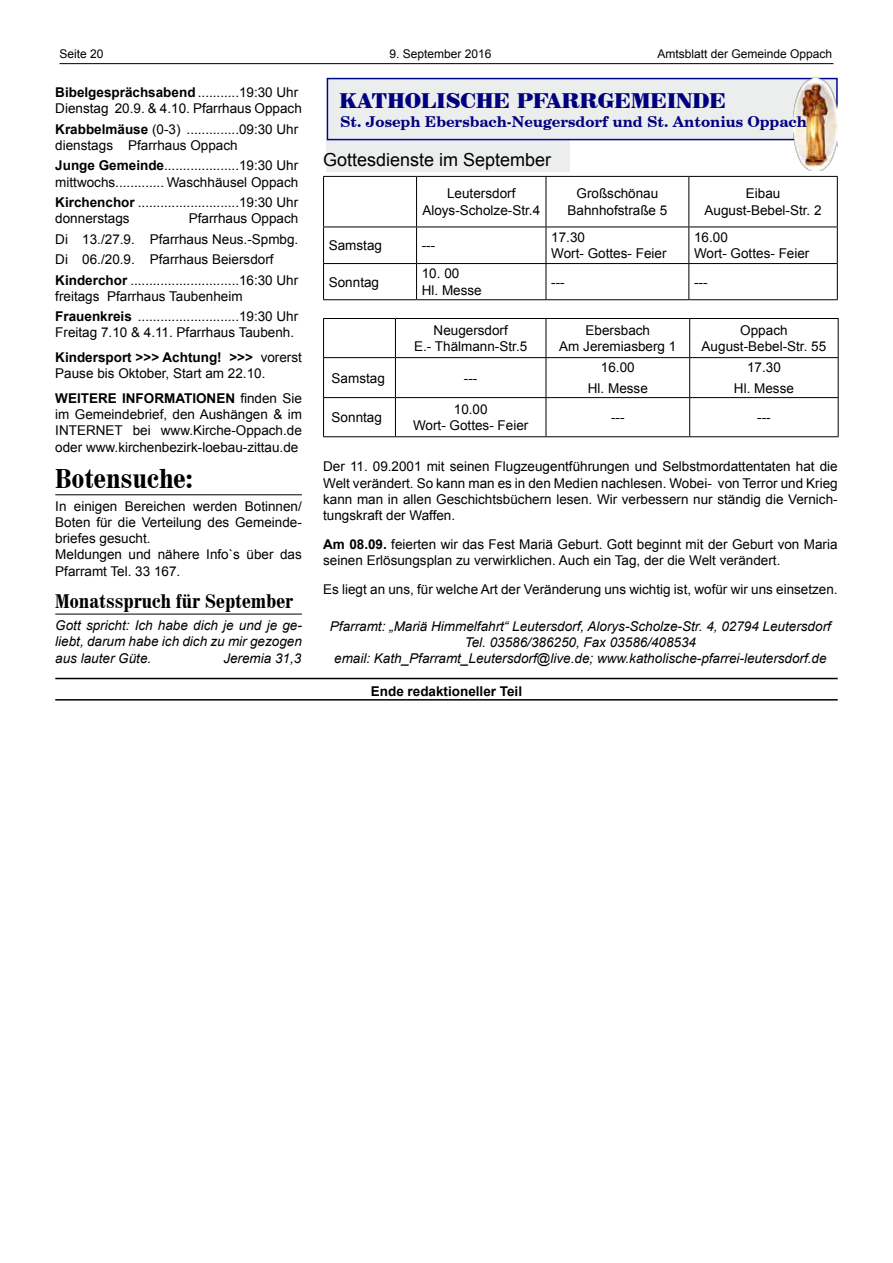
<style>
.page{position:relative;width:893px;height:1263px;background:#fff}
.page>*{position:absolute;margin:0;border:0;box-sizing:border-box;transform-origin:0 0}
.t1{font:700 condensed 27px "Century 725 BT";color:#000}
.t2{font:900 21px "Century 725 BT";color:#00007f;scale:.93 1}
.t3{font:700 condensed 19.5px "Century 725 BT";color:#000}
.t4{font:18px "Arial";color:#000}
.t5{font:700 15px "Century Schoolbook BT";color:#00007f}
.t6{font:13.5px/16.2px "Arial";color:#000}
.t7{font:italic 13.5px/16.2px "Arial";color:#000;text-align:justify}
.t8{font:700 13.5px "Arial";color:#000}
.t9{font:12px "Arial";color:#000}
.s1{font-weight:700}
</style>
<div class="page">
<hr style="left:55px;top:494px;width:247px;height:1px;background:#000">
<hr style="left:55px;top:614px;width:247px;height:1px;background:#000">
<div style="left:327px;top:141px;width:243px;height:31px;background:#eceded"></div>
<div style="left:327px;top:78px;width:511px;height:62px;background:#eceded;border:2px solid #000987"></div>
<img style="left:794px;top:78px;width:44px;height:92px">
<hr style="left:323px;top:176px;width:94px;height:1px;background:#000">
<hr style="left:323px;top:177px;width:1px;height:50px;background:#000">
<hr style="left:417px;top:176px;width:129px;height:1px;background:#000">
<hr style="left:416px;top:177px;width:1px;height:50px;background:#000">
<hr style="left:546px;top:176px;width:143px;height:1px;background:#000">
<hr style="left:546px;top:177px;width:1px;height:50px;background:#000">
<hr style="left:689px;top:176px;width:149px;height:1px;background:#000">
<hr style="left:688px;top:177px;width:1px;height:50px;background:#000">
<hr style="left:837px;top:177px;width:1px;height:50px;background:#000">
<hr style="left:323px;top:227px;width:94px;height:1px;background:#000">
<hr style="left:323px;top:227px;width:1px;height:36px;background:#000">
<hr style="left:417px;top:227px;width:129px;height:1px;background:#000">
<hr style="left:416px;top:227px;width:1px;height:36px;background:#000">
<hr style="left:546px;top:227px;width:143px;height:1px;background:#000">
<hr style="left:546px;top:227px;width:1px;height:36px;background:#000">
<hr style="left:689px;top:227px;width:149px;height:1px;background:#000">
<hr style="left:688px;top:227px;width:1px;height:36px;background:#000">
<hr style="left:837px;top:227px;width:1px;height:36px;background:#000">
<hr style="left:323px;top:263px;width:94px;height:1px;background:#000">
<hr style="left:323px;top:264px;width:1px;height:35px;background:#000">
<hr style="left:417px;top:263px;width:129px;height:1px;background:#000">
<hr style="left:416px;top:264px;width:1px;height:35px;background:#000">
<hr style="left:546px;top:263px;width:143px;height:1px;background:#000">
<hr style="left:546px;top:264px;width:1px;height:35px;background:#000">
<hr style="left:689px;top:263px;width:149px;height:1px;background:#000">
<hr style="left:688px;top:264px;width:1px;height:35px;background:#000">
<hr style="left:837px;top:264px;width:1px;height:35px;background:#000">
<hr style="left:323px;top:299px;width:94px;height:1px;background:#000">
<hr style="left:417px;top:299px;width:129px;height:1px;background:#000">
<hr style="left:546px;top:299px;width:143px;height:1px;background:#000">
<hr style="left:689px;top:299px;width:149px;height:1px;background:#000">
<hr style="left:323px;top:318px;width:72px;height:1px;background:#000">
<hr style="left:323px;top:319px;width:1px;height:38px;background:#000">
<hr style="left:395px;top:318px;width:151px;height:1px;background:#000">
<hr style="left:395px;top:319px;width:1px;height:38px;background:#000">
<hr style="left:546px;top:318px;width:144px;height:1px;background:#000">
<hr style="left:546px;top:319px;width:1px;height:38px;background:#000">
<hr style="left:690px;top:318px;width:148px;height:1px;background:#000">
<hr style="left:689px;top:319px;width:1px;height:38px;background:#000">
<hr style="left:838px;top:319px;width:1px;height:38px;background:#000">
<hr style="left:323px;top:357px;width:72px;height:1px;background:#000">
<hr style="left:323px;top:358px;width:1px;height:39px;background:#000">
<hr style="left:395px;top:357px;width:151px;height:1px;background:#000">
<hr style="left:395px;top:358px;width:1px;height:39px;background:#000">
<hr style="left:546px;top:357px;width:144px;height:1px;background:#000">
<hr style="left:546px;top:358px;width:1px;height:39px;background:#000">
<hr style="left:690px;top:357px;width:148px;height:1px;background:#000">
<hr style="left:689px;top:358px;width:1px;height:39px;background:#000">
<hr style="left:838px;top:358px;width:1px;height:39px;background:#000">
<hr style="left:323px;top:397px;width:72px;height:1px;background:#000">
<hr style="left:323px;top:398px;width:1px;height:38px;background:#000">
<hr style="left:395px;top:397px;width:151px;height:1px;background:#000">
<hr style="left:395px;top:398px;width:1px;height:38px;background:#000">
<hr style="left:546px;top:397px;width:144px;height:1px;background:#000">
<hr style="left:546px;top:398px;width:1px;height:38px;background:#000">
<hr style="left:690px;top:397px;width:148px;height:1px;background:#000">
<hr style="left:689px;top:398px;width:1px;height:38px;background:#000">
<hr style="left:838px;top:398px;width:1px;height:38px;background:#000">
<hr style="left:323px;top:436px;width:72px;height:1px;background:#000">
<hr style="left:395px;top:436px;width:151px;height:1px;background:#000">
<hr style="left:546px;top:436px;width:144px;height:1px;background:#000">
<hr style="left:690px;top:436px;width:148px;height:1px;background:#000">
<hr style="left:55px;top:678px;width:783px;height:1px;background:#000">
<hr style="left:55px;top:699px;width:783px;height:1px;background:#000">
<hr style="left:60px;top:63px;width:773px;height:1px;background:#000">
<p class="t9" style="left:60px;top:45px;width:46px">Seite 20</p>
<p class="t9" style="left:389px;top:45px;width:104px">9. September 2016</p>
<p class="t9" style="left:657px;top:45px;width:176px">Amtsblatt der Gemeinde Oppach</p>
<p class="t6" style="left:55px;top:84px;width:248px"><span class="s1">Bibelgesprächsabend</span> ...........19:30 Uhr<br>Dienstag 20.9. &amp; 4.10. Pfarrhaus Oppach</p>
<p class="t6" style="left:55px;top:121px;width:245px"><span class="s1">Krabbelmäuse</span> (0-3) ..............09:30 Uhr dienstags Pfarrhaus Oppach</p>
<p class="t6" style="left:55px;top:157px;width:244px"><span class="s1">Junge Gemeinde</span>....................19:30 Uhr mittwochs............. Waschhäusel Oppach</p>
<p class="t6" style="left:55px;top:194px;width:244px"><span class="s1">Kirchenchor</span> ...........................19:30 Uhr donnerstags</p>
<p class="t6" style="left:55px;top:208px;width:245px;line-height:20.4px;text-indent:133px">Pfarrhaus Oppach Di 13./27.9. Pfarrhaus Neus.-Spmbg.<br>Di 06./20.9. Pfarrhaus Beiersdorf <span class="s1">Kinderchor</span> .............................16:30 Uhr</p>
<p class="t6" style="left:55px;top:286px;width:244px;line-height:20.4px">freitags Pfarrhaus Taubenheim<br><span class="s1">Frauenkreis</span> ...........................19:30 Uhr</p>
<p class="t6" style="left:55px;top:320px;width:248px;line-height:24.8px">Freitag 7.10 &amp; 4.11. Pfarrhaus Taubenh.<br><span class="s1">Kindersport &gt;&gt;&gt; Achtung! &gt;&gt;&gt;</span> vorerst</p>
<p class="t6" style="left:55px;top:361px;width:248px;line-height:24.8px">Pause bis Oktober, Start am 22.10.<br><span class="s1">WEITERE INFORMATIONEN</span> finden Sie</p>
<p class="t6" style="left:55px;top:406px;width:248px;text-align:justify">im Gemeindebrief, den Aushängen &amp; im INTERNET bei www.Kirche-Oppach.de oder www.kirchenbezirk-loebau-zittau.de</p>
<h1 class="t1" style="left:55px;top:463px;width:139px">Botensuche:</h1>
<p class="t6" style="left:55px;top:498px;width:248px">In einigen Bereichen werden Botinnen/<br>Boten für die Verteilung des Gemeinde&shy;briefes gesucht.<br>Meldungen und nähere Info`s über das<br>Pfarramt Tel. 33 167.</p>
<h3 class="t3" style="left:55px;top:589px;width:240px">Monatsspruch für September</h3>
<p class="t7" style="left:55px;top:617px;width:248px">Gott spricht: Ich habe dich je und je ge&shy;liebt, darum habe ich dich zu mir gezogen aus lauter Güte.</p>
<p class="t7" style="left:223px;top:650px;width:80px">Jeremia 31,3</p>
<h2 class="t2" style="left:339px;top:88px;width:417px">KATHOLISCHE PFARRGEMEINDE</h2>
<p class="t5" style="left:340px;top:112px;width:468px">St. Joseph Ebersbach-Neugersdorf und St. Antonius Oppach</p>
<h3 class="t4" style="left:323px;top:147px;width:230px">Gottesdienste im September</h3>
<p class="t6" style="left:422px;top:186px;width:119px;text-align:center">Leutersdorf<br>Aloys-Scholze-Str.4</p>
<p class="t6" style="left:567px;top:186px;width:101px;text-align:center">Großschönau<br>Bahnhofstraße 5</p>
<p class="t6" style="left:705px;top:186px;width:119px;text-align:center">Eibau<br>August-Bebel-Str. 2</p>
<p class="t6" style="left:329px;top:237px;width:55px">Samstag</p>
<p class="t6" style="left:422px;top:237px;width:15px">---</p>
<p class="t6" style="left:551px;top:229px;width:117px">17.30<br>Wort- Gottes- Feier</p>
<p class="t6" style="left:694px;top:229px;width:117px">16.00<br>Wort- Gottes- Feier</p>
<p class="t6" style="left:329px;top:274px;width:52px">Sonntag</p>
<p class="t6" style="left:422px;top:266px;width:62px">10. 00<br>Hl. Messe</p>
<p class="t6" style="left:551px;top:274px;width:15px">---</p>
<p class="t6" style="left:694px;top:274px;width:15px">---</p>
<p class="t6" style="left:414px;top:322px;width:115px;text-align:center">Neugersdorf<br>E.- Thälmann-Str.5</p>
<p class="t6" style="left:559px;top:322px;width:119px;text-align:center">Ebersbach<br>Am Jeremiasberg 1</p>
<p class="t6" style="left:702px;top:322px;width:126px;text-align:center">Oppach<br>August-Bebel-Str. 55</p>
<p class="t6" style="left:332px;top:370px;width:55px">Samstag</p>
<p class="t6" style="left:464px;top:370px;width:15px">---</p>
<p class="t6" style="left:332px;top:409px;width:52px">Sonntag</p>
<p class="t6" style="left:413px;top:401px;width:117px;text-align:center">10.00<br>Wort- Gottes- Feier</p>
<p class="t6" style="left:588px;top:357px;width:62px;line-height:20.2px;text-align:center">16.00<br>Hl. Messe</p>
<p class="t6" style="left:734px;top:357px;width:62px;line-height:20.2px;text-align:center">17.30<br>Hl. Messe</p>
<p class="t6" style="left:611px;top:409px;width:15px">---</p>
<p class="t6" style="left:757px;top:409px;width:15px">---</p>
<p class="t6" style="left:323px;top:458px;width:516px;text-align:justify">Der 11. 09.2001 mit seinen Flugzeugentführungen und Selbstmordattentaten hat die Welt verändert. So kann man es in den Medien nachlesen. Wobei- von Terror und Krieg kann man in allen Geschichtsbüchern lesen. Wir verbessern nur ständig die Vernich&shy;tungskraft der Waffen.</p>
<p class="t6" style="left:323px;top:536px;width:516px"><span class="s1">Am 08.09.</span> feierten wir das Fest Mariä Geburt. Gott beginnt mit der Geburt von Maria seinen Erlösungsplan zu verwirklichen. Auch ein Tag, der die Welt verändert.</p>
<p class="t6" style="left:323px;top:581px;width:516px">Es liegt an uns, für welche Art der Veränderung uns wichtig ist, wofür wir uns einsetzen.</p>
<p class="t7" style="left:330px;top:618px;width:502px;text-align:center">Pfarramt: „Mariä Himmelfahrt“ Leutersdorf, Alorys-Scholze-Str. 4, 02794 Leutersdorf<br>Tel. 03586/386250, Fax 03586/408534<br>email: Kath_Pfarramt_Leutersdorf@live.de; www.katholische-pfarrei-leutersdorf.de</p>
<p class="t8" style="left:371px;top:681px;width:153px">Ende redaktioneller Teil</p>
</div>
